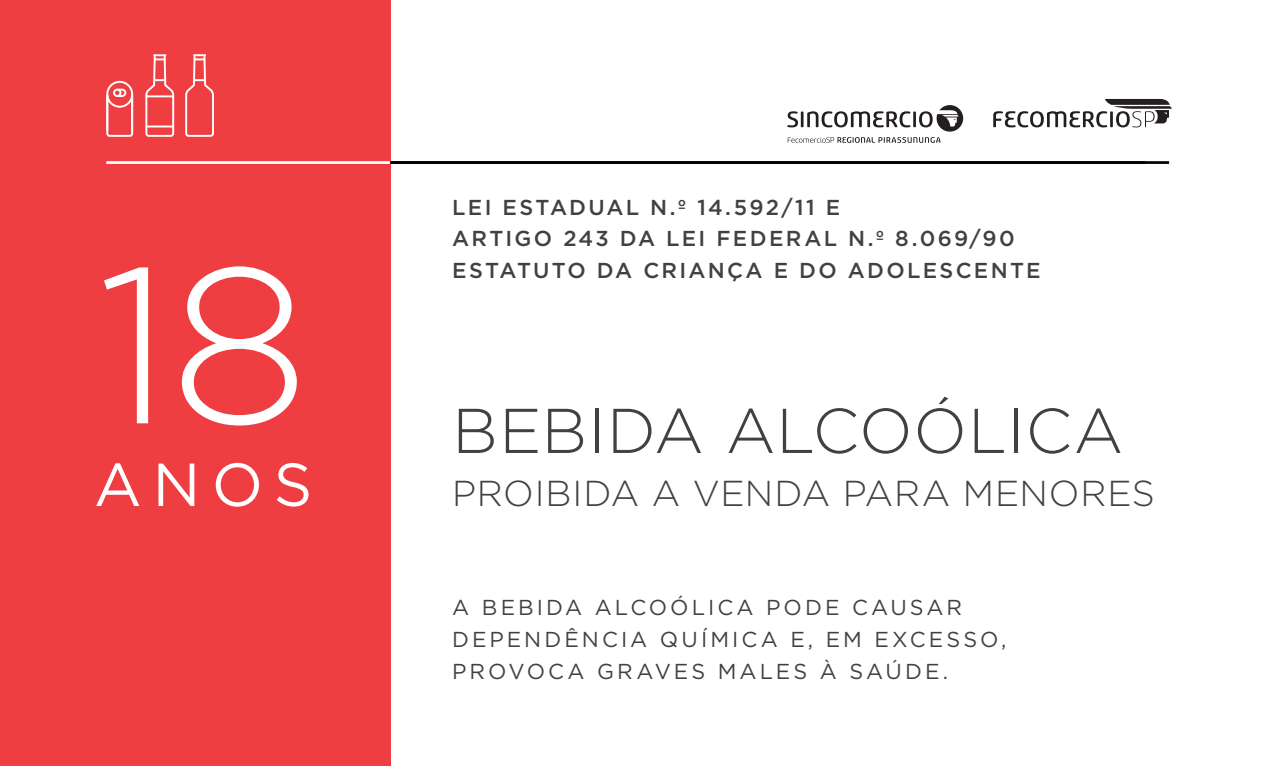
<style>
.page{position:relative;width:1276px;height:766px;background:#fff}
.page>*{position:absolute;margin:0;border:0;box-sizing:border-box;transform-origin:0 0}
.t1{font:300 220.95px "Gotham";color:#fff}
.t2{font:300 63px "Gotham";letter-spacing:.01em;color:#414042}
.t3{font:60.45px "Gotham";color:#fff}
.t4{font:300 36px "Gotham";letter-spacing:.02em;color:#414042}
.t5{font:500 21.6px/31.8px "Gotham";letter-spacing:.105em;color:#414042}
.t6{font:21.6px/32.4px "Gotham";letter-spacing:.14em;color:#414042}
</style>
<div class="page">
<div style="left:0;top:0;width:390px;height:765px;background:#ef3e42"></div>
<hr style="left:106px;top:161px;width:290px;height:3px;background:#fff">
<hr style="left:391px;top:161px;width:778px;height:3px;background:#000">
<hr style="left:390px;top:161px;width:756px;height:3px;background:#000">
<div style="left:106px;top:81px;width:27px;height:27px;border:2px solid #fff;border-radius:50%"></div>
<svg style="left:145px;top:54px;width:30px;height:83px"></svg>
<svg style="left:185px;top:54px;width:29px;height:83px"></svg>
<hr style="left:146px;top:95px;width:27px;height:2px;background:#fff">
<hr style="left:146px;top:125px;width:27px;height:2px;background:#fff">
<svg style="left:106px;top:88px;width:28px;height:49px"></svg>
<svg style="left:787px;top:105px;width:176px;height:38px"></svg>
<svg style="left:993px;top:99px;width:179px;height:28px"></svg>
<h1 class="t1" style="left:97px;top:205px;width:213px">18</h1>
<h3 class="t3" style="left:94px;top:445px;width:220px">ANOS</h3>
<p class="t5" style="left:452px;top:191px;width:590px">LEI ESTADUAL N.º 14.592/11 E<br>ARTIGO 243 DA LEI FEDERAL N.º 8.069/90<br>ESTATUTO DA CRIANÇA E DO ADOLESCENTE</p>
<h2 class="t2" style="left:452px;top:390px;width:672px">BEBIDA ALCOÓLICA</h2>
<h3 class="t4" style="left:452px;top:470px;width:704px">PROIBIDA A VENDA PARA MENORES</h3>
<p class="t6" style="left:452px;top:590px;width:555px">A BEBIDA ALCOÓLICA PODE CAUSAR<br>DEPENDÊNCIA QUÍMICA E, EM EXCESSO,<br>PROVOCA GRAVES MALES À SAÚDE.</p>
</div>
